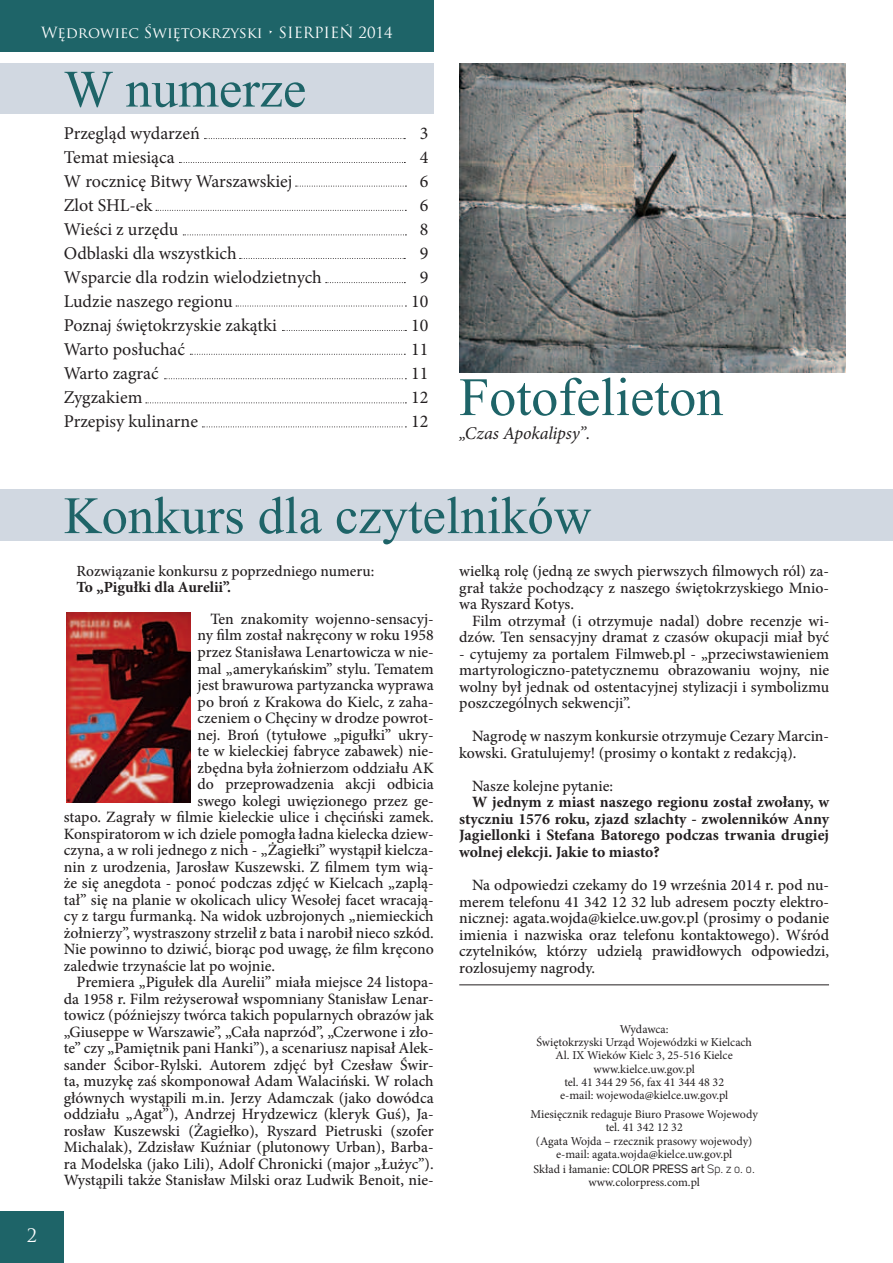
<style>
.page{position:relative;width:893px;height:1263px;background:#fff}
.page>*{position:absolute;margin:0;border:0;box-sizing:border-box;transform-origin:0 0}
.t1{font:54px "Times New Roman";color:#1e6468}
.t2{font:52.5px "Times New Roman";color:#1e6468}
.t3{font:18px "Minion Pro";color:#231f20}
.t4{font:italic 18px "Minion Pro";letter-spacing:-.01em;color:#231f20}
.t5{font:18px "Trajan Pro";color:#fff}
.t6{font:500 15.75px/16.5px "Minion Pro";color:#231f20;text-align:justify}
.t7{font:700 15.75px/16.5px "Minion Pro";color:#231f20;text-align:justify}
.t8{font:500 15.45px "Minion Pro";color:#231f20}
.t9{font:700 15.45px "Minion Pro";color:#231f20}
.t10{font:15px "Trajan Pro";color:#fff}
.t11{font:12px/13.2px "Minion Pro";color:#231f20;text-align:center}
.s1{font-family:"Uni Sans Regular"}
.s2{font-family:"Uni Sans Book"}
</style>
<div class="page">
<div style="left:0;top:0;width:434px;height:51px;background:#1e6468"></div>
<div style="left:0;top:1212px;width:64px;height:51px;background:#1e6468"></div>
<div style="left:0;top:489px;width:893px;height:51px;background:#d1d8e1"></div>
<div style="left:0;top:63px;width:434px;height:51px;background:#d1d8e1"></div>
<hr style="left:459px;top:984px;width:370px;height:1px;background:#231f20">
<svg style="left:204px;top:138px;width:201px;height:1px"></svg>
<svg style="left:179px;top:162px;width:226px;height:1px"></svg>
<svg style="left:326px;top:282px;width:79px;height:1px"></svg>
<svg style="left:296px;top:186px;width:110px;height:1px"></svg>
<svg style="left:282px;top:330px;width:124px;height:1px"></svg>
<svg style="left:240px;top:258px;width:165px;height:1px"></svg>
<svg style="left:236px;top:306px;width:170px;height:1px"></svg>
<svg style="left:190px;top:354px;width:215px;height:1px"></svg>
<svg style="left:165px;top:378px;width:241px;height:1px"></svg>
<svg style="left:146px;top:402px;width:260px;height:1px"></svg>
<svg style="left:202px;top:426px;width:204px;height:1px"></svg>
<svg style="left:183px;top:235px;width:223px;height:1px"></svg>
<svg style="left:156px;top:210px;width:250px;height:1px"></svg>
<img style="left:67px;top:613px;width:123px;height:190px">
<img style="left:459px;top:64px;width:386px;height:308px">
<p class="t10" style="left:41px;top:23px;width:353px">Wędrowiec Świętokrzyski • SIERPIEŃ 2014</p>
<h2 class="t2" style="left:64px;top:54px;width:244px">W numerze</h2>
<p class="t3" style="left:64px;top:121px;width:138px">Przegląd wydarzeń</p>
<p class="t3" style="left:420px;top:121px;width:10px">3</p>
<p class="t3" style="left:64px;top:145px;width:112px">Temat miesiąca</p>
<p class="t3" style="left:420px;top:145px;width:10px">4</p>
<p class="t3" style="left:64px;top:169px;width:230px">W rocznicę Bitwy Warszawskiej</p>
<p class="t3" style="left:420px;top:169px;width:10px">6</p>
<p class="t3" style="left:64px;top:193px;width:90px">Zlot SHL-ek</p>
<p class="t3" style="left:420px;top:193px;width:10px">6</p>
<p class="t3" style="left:64px;top:217px;width:116px">Wieści z urzędu</p>
<p class="t3" style="left:420px;top:217px;width:10px">8</p>
<p class="t3" style="left:64px;top:241px;width:174px">Odblaski dla wszystkich</p>
<p class="t3" style="left:420px;top:241px;width:10px">9</p>
<p class="t3" style="left:64px;top:265px;width:260px">Wsparcie dla rodzin wielodzietnych</p>
<p class="t3" style="left:420px;top:265px;width:10px">9</p>
<p class="t3" style="left:64px;top:289px;width:170px">Ludzie naszego regionu</p>
<p class="t3" style="left:411px;top:289px;width:19px">10</p>
<p class="t3" style="left:64px;top:313px;width:215px">Poznaj świętokrzyskie zakątki</p>
<p class="t3" style="left:411px;top:313px;width:19px">10</p>
<p class="t3" style="left:64px;top:337px;width:123px">Warto posłuchać</p>
<p class="t3" style="left:411px;top:337px;width:19px">11</p>
<p class="t3" style="left:64px;top:361px;width:97px">Warto zagrać</p>
<p class="t3" style="left:411px;top:361px;width:19px">11</p>
<p class="t3" style="left:64px;top:385px;width:80px">Zygzakiem</p>
<p class="t3" style="left:411px;top:385px;width:19px">12</p>
<p class="t3" style="left:64px;top:409px;width:136px">Przepisy kulinarne</p>
<p class="t3" style="left:411px;top:409px;width:19px">12</p>
<h1 class="t1" style="left:459px;top:361px;width:266px">Fotofelieton</h1>
<p class="t4" style="left:459px;top:420px;width:133px">„Czas Apokalipsy”.</p>
<h2 class="t2" style="left:64px;top:480px;width:529px">Konkurs dla czytelników</h2>
<p class="t5" style="left:27px;top:1224px;width:12px">2</p>
<p class="t8" style="left:77px;top:561px;width:299px">Rozwiązanie konkursu z poprzedniego numeru:</p>
<p class="t9" style="left:77px;top:576px;width:156px">To „Pigułki dla Aurelii”.</p>
<p class="t6" style="left:210px;top:611px;width:225px">Ten znakomity wojenno-sensacyj-</p>
<p class="t6" style="left:198px;top:627px;width:238px">ny film został nakręcony w roku 1958</p>
<p class="t6" style="left:198px;top:644px;width:238px">przez Stanisława Lenartowicza w nie-</p>
<p class="t6" style="left:198px;top:660px;width:238px">mal „amerykańskim” stylu. Tematem</p>
<p class="t6" style="left:198px;top:677px;width:238px">jest brawurowa partyzancka wyprawa</p>
<p class="t6" style="left:198px;top:693px;width:238px">po broń z Krakowa do Kielc, z zaha-</p>
<p class="t6" style="left:198px;top:710px;width:238px">czeniem o Chęciny w drodze powrot-</p>
<p class="t6" style="left:198px;top:726px;width:238px">nej. Broń (tytułowe „pigułki” ukry-</p>
<p class="t6" style="left:198px;top:743px;width:238px">te w kieleckiej fabryce zabawek) nie-</p>
<p class="t6" style="left:198px;top:759px;width:238px">zbędna była żołnierzom oddziału AK</p>
<p class="t6" style="left:198px;top:776px;width:238px">do przeprowadzenia akcji odbicia</p>
<p class="t6" style="left:198px;top:792px;width:238px">swego kolegi uwięzionego przez ge-</p>
<p class="t6" style="left:64px;top:809px;width:371px">stapo. Zagrały w filmie kieleckie ulice i chęciński zamek.</p>
<p class="t6" style="left:64px;top:825px;width:371px">Konspiratorom w ich dziele pomogła ładna kielecka dziew-</p>
<p class="t6" style="left:64px;top:842px;width:371px">czyna, a w roli jednego z nich - „Żagiełki” wystąpił kielcza-</p>
<p class="t6" style="left:64px;top:858px;width:371px">nin z urodzenia, Jarosław Kuszewski. Z filmem tym wią-</p>
<p class="t6" style="left:64px;top:875px;width:371px">że się anegdota - ponoć podczas zdjęć w Kielcach „zaplą-</p>
<p class="t6" style="left:64px;top:891px;width:371px">tał” się na planie w okolicach ulicy Wesołej facet wracają-</p>
<p class="t6" style="left:64px;top:908px;width:371px">cy z targu furmanką. Na widok uzbrojonych „niemieckich</p>
<p class="t6" style="left:64px;top:924px;width:371px">żołnierzy”, wystraszony strzelił z bata i narobił nieco szkód.</p>
<p class="t6" style="left:64px;top:941px;width:371px">Nie powinno to dziwić, biorąc pod uwagę, że film kręcono</p>
<p class="t6" style="left:64px;top:957px;width:213px">zaledwie trzynaście lat po wojnie.</p>
<p class="t6" style="left:77px;top:974px;width:359px">Premiera „Pigułek dla Aurelii” miała miejsce 24 listopa-</p>
<p class="t6" style="left:64px;top:990px;width:371px">da 1958 r. Film reżyserował wspomniany Stanisław Lenar-</p>
<p class="t6" style="left:64px;top:1007px;width:371px">towicz (późniejszy twórca takich popularnych obrazów jak</p>
<p class="t6" style="left:64px;top:1023px;width:371px">„Giuseppe w Warszawie”, „Cała naprzód”, „Czerwone i zło-</p>
<p class="t6" style="left:64px;top:1040px;width:371px">te” czy „Pamiętnik pani Hanki”), a scenariusz napisał Alek-</p>
<p class="t6" style="left:64px;top:1056px;width:371px">sander Ścibor-Rylski. Autorem zdjęć był Czesław Świr-</p>
<p class="t6" style="left:64px;top:1073px;width:371px">ta, muzykę zaś skomponował Adam Walaciński. W rolach</p>
<p class="t6" style="left:64px;top:1089px;width:371px">głównych wystąpili m.in. Jerzy Adamczak (jako dowódca</p>
<p class="t6" style="left:64px;top:1106px;width:371px">oddziału „Agat”), Andrzej Hrydzewicz (kleryk Guś), Ja-</p>
<p class="t6" style="left:64px;top:1122px;width:371px">rosław Kuszewski (Żagiełko), Ryszard Pietruski (szofer</p>
<p class="t6" style="left:64px;top:1139px;width:371px">Michalak), Zdzisław Kuźniar (plutonowy Urban), Barba-</p>
<p class="t6" style="left:64px;top:1155px;width:371px">ra Modelska (jako Lili), Adolf Chronicki (major „Łużyc”).</p>
<p class="t6" style="left:64px;top:1172px;width:371px">Wystąpili także Stanisław Milski oraz Ludwik Benoit, nie-</p>
<p class="t6" style="left:459px;top:563px;width:371px">wielką rolę (jedną ze swych pierwszych filmowych ról) za&shy;grał także pochodzący z naszego świętokrzyskiego Mnio&shy;wa Ryszard Kotys.</p>
<p class="t6" style="left:459px;top:613px;width:371px;text-align:right">Film otrzymał (i otrzymuje nadal) dobre recenzje wi&shy;dzów. Ten sensacyjny dramat z czasów okupacji miał być</p>
<p class="t6" style="left:459px;top:646px;width:371px">- cytujemy za portalem Filmweb.pl - „przeciwstawieniem martyrologiczno-patetycznemu obrazowaniu wojny, nie wolny był jednak od ostentacyjnej stylizacji i symbolizmu poszczególnych sekwencji”.</p>
<p class="t6" style="left:459px;top:728px;width:371px;text-indent:13px">Nagrodę w naszym konkursie otrzymuje Cezary Marcin&shy;kowski. Gratulujemy! (prosimy o kontakt z redakcją).</p>
<p class="t6" style="left:472px;top:778px;width:143px">Nasze kolejne pytanie:</p>
<p class="t7" style="left:459px;top:794px;width:371px;text-indent:13px">W jednym z miast naszego regionu został zwołany, w styczniu 1576 roku, zjazd szlachty - zwolenników Anny Jagiellonki i Stefana Batorego podczas trwania drugiej wolnej elekcji. Jakie to miasto?</p>
<p class="t6" style="left:459px;top:877px;width:371px;text-indent:13px">Na odpowiedzi czekamy do 19 września 2014 r. pod nu&shy;merem telefonu 41 342 12 32 lub adresem poczty elektro&shy;nicznej: agata.wojda@kielce.uw.gov.pl (prosimy o podanie imienia i nazwiska oraz telefonu kontaktowego). Wśród czytelników, którzy udzielą prawidłowych odpowiedzi, rozlosujemy nagrody.</p>
<p class="t11" style="left:536px;top:1022px;width:217px">Wydawca:<br>Świętokrzyski Urząd Wojewódzki w Kielcach<br>Al. IX Wieków Kielc 3, 25-516 Kielce www.kielce.uw.gov.pl<br>tel. 41 344 29 56, fax 41 344 48 32<br>e-mail: wojewoda@kielce.uw.gov.pl</p>
<p class="t11" style="left:531px;top:1108px;width:229px">Miesięcznik redaguje Biuro Prasowe Wojewody tel. 41 342 12 32<br>(Agata Wojda – rzecznik prasowy wojewody) e-mail: agata.wojda@kielce.uw.gov.pl</p>
<p class="t11" style="left:534px;top:1162px;width:223px">Skład i łamanie: <span class="s1">COLOR PRESS art</span> <span class="s2">Sp. z o. o. </span>www.colorpress.com.pl</p>
</div>
